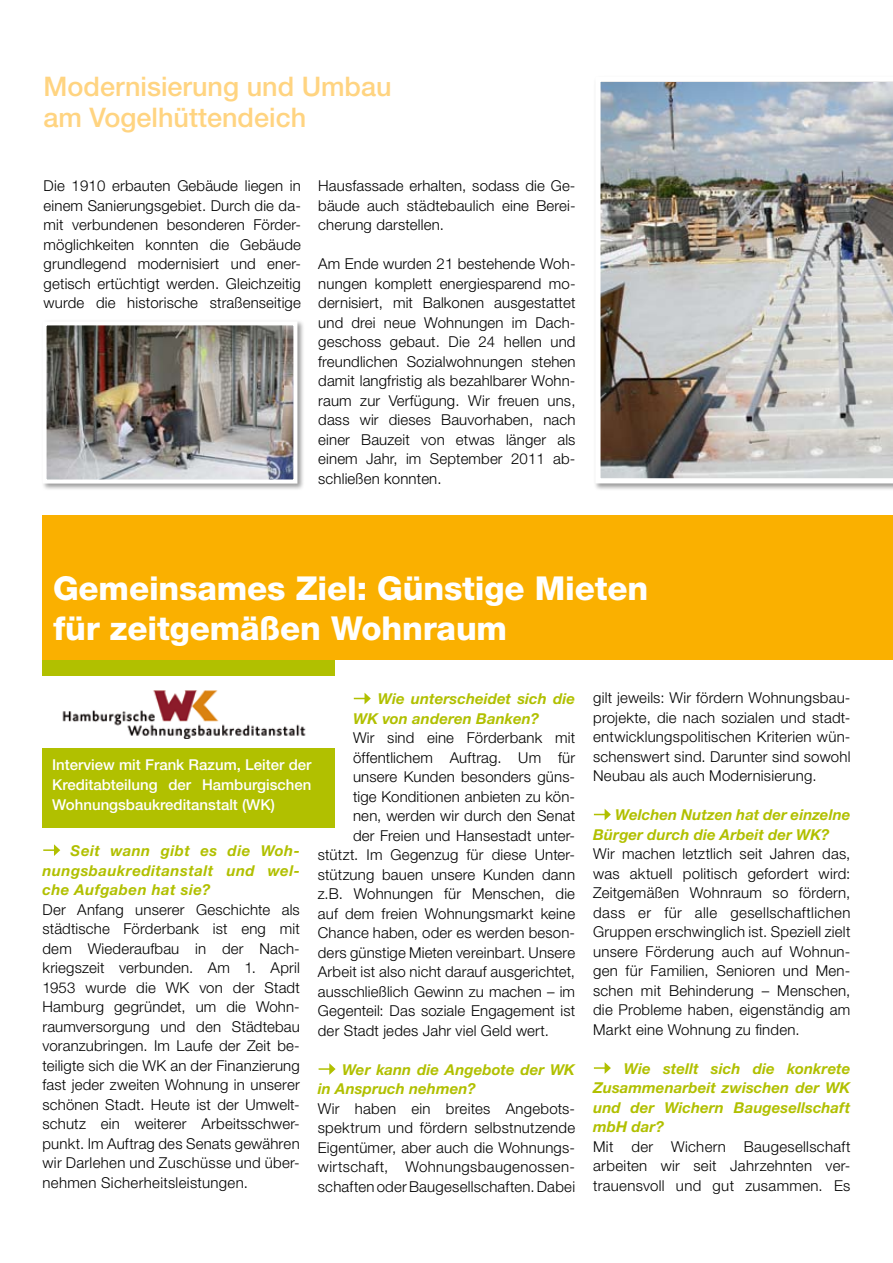
<style>
.page{position:relative;width:893px;height:1263px;background:#fff}
.page>*{position:absolute;margin:0;border:0;box-sizing:border-box;transform-origin:0 0}
.t1{font:800 33px/39.6px "Helvetica Neue LT Pro";letter-spacing:-.005em;color:#fff}
.t2{font:500 27px/31.5px "Helvetica Neue LT Pro";color:#ffd481}
.t3{font:300 15px/19.5px "Helvetica Neue LT Pro";letter-spacing:.015em;color:#000;text-align:justify}
.t4{font:italic 700 15px/19.5px "Helvetica Neue LT Pro";letter-spacing:.01em;color:#b1c000}
.t5{font:500 15px/19.5px "Helvetica Neue LT Pro";color:#fff;text-align:justify}
</style>
<div class="page">
<div style="left:41px;top:320px;width:264px;height:171px;background:#000;opacity:.4"></div>
<img style="left:48px;top:326px;width:244px;height:153px">
<div style="left:43px;top:321px;width:254px;height:163px;border:4px solid #fff"></div>
<div style="left:594px;top:75px;width:299px;height:416px;background:#000;opacity:.4"></div>
<img style="left:595px;top:77px;width:298px;height:406px">
<div style="left:43px;top:659px;width:292px;height:169px;background:#b1c000"></div>
<div style="left:32px;top:676px;width:308px;height:71px;background:#fff"></div>
<img style="left:62px;top:691px;width:244px;height:47px">
<div style="left:43px;top:516px;width:850px;height:144px;background:#fab000"></div>
<svg style="left:43px;top:844px;width:17px;height:12px"></svg>
<svg style="left:354px;top:693px;width:17px;height:11px"></svg>
<svg style="left:319px;top:1063px;width:17px;height:12px"></svg>
<svg style="left:594px;top:809px;width:17px;height:11px"></svg>
<svg style="left:594px;top:1062px;width:17px;height:12px"></svg>
<h2 class="t2" style="left:44px;top:70px;width:350px">Modernisierung und Umbau am Vogelhüttendeich</h2>
<p class="t3" style="left:44px;top:176px;width:259px">Die 1910 erbauten Gebäude liegen in einem Sanierungsgebiet. Durch die da&shy;mit verbundenen besonderen Förder&shy;möglichkeiten konnten die Gebäude grundlegend modernisiert und ener&shy;getisch ertüchtigt werden. Gleichzeitig wurde die historische straßenseitige</p>
<p class="t3" style="left:318px;top:176px;width:259px">Hausfassade erhalten, sodass die Ge&shy;bäude auch städtebaulich eine Berei&shy;cherung darstellen.</p>
<p class="t3" style="left:318px;top:254px;width:259px">Am Ende wurden 21 bestehende Woh&shy;nungen komplett energiesparend mo&shy;dernisiert, mit Balkonen ausgestattet und drei neue Wohnungen im Dach&shy;geschoss gebaut. Die 24 hellen und freundlichen Sozialwohnungen stehen damit langfristig als bezahlbarer Wohn&shy;raum zur Verfügung. Wir freuen uns, dass wir dieses Bauvorhaben, nach einer Bauzeit von etwas länger als einem Jahr, im September 2011 ab&shy;schließen konnten.</p>
<h1 class="t1" style="left:53px;top:568px;width:596px">Gemeinsames Ziel: Günstige Mieten für zeitgemäßen Wohnraum</h1>
<p class="t4" style="left:353px;top:689px;width:224px;text-indent:25px">Wie unterscheidet sich die<br>WK von anderen Banken?</p>
<p class="t3" style="left:353px;top:728px;width:224px">Wir sind eine Förderbank mit</p>
<p class="t3" style="left:353px;top:747px;width:224px">öffentlichem Auftrag. Um für</p>
<p class="t3" style="left:353px;top:767px;width:224px">unsere Kunden besonders güns-</p>
<p class="t3" style="left:353px;top:786px;width:224px">tige Konditionen anbieten zu kön-</p>
<p class="t3" style="left:353px;top:806px;width:224px">nen, werden wir durch den Senat</p>
<p class="t3" style="left:353px;top:825px;width:224px">der Freien und Hansestadt unter-</p>
<p class="t3" style="left:318px;top:845px;width:259px">stützt. Im Gegenzug für diese Unter-</p>
<p class="t3" style="left:318px;top:864px;width:259px">stützung bauen unsere Kunden dann</p>
<p class="t3" style="left:318px;top:884px;width:259px">z.B. Wohnungen für Menschen, die</p>
<p class="t3" style="left:318px;top:903px;width:259px">auf dem freien Wohnungsmarkt keine</p>
<p class="t3" style="left:318px;top:923px;width:259px">Chance haben, oder es werden beson-</p>
<p class="t3" style="left:318px;top:942px;width:259px">ders günstige Mieten vereinbart. Unsere</p>
<p class="t3" style="left:318px;top:962px;width:259px">Arbeit ist also nicht darauf ausgerichtet,</p>
<p class="t3" style="left:318px;top:981px;width:259px">ausschließlich Gewinn zu machen – im</p>
<p class="t3" style="left:318px;top:1001px;width:259px">Gegenteil: Das soziale Engagement ist</p>
<p class="t3" style="left:318px;top:1020px;width:233px">der Stadt jedes Jahr viel Geld wert.</p>
<p class="t4" style="left:318px;top:1059px;width:259px;text-indent:24px">Wer kann die Angebote der WK in Anspruch nehmen?</p>
<p class="t3" style="left:318px;top:1098px;width:259px;text-align:left">Wir haben ein breites Angebots&shy;spektrum und fördern selbstnutzende Eigentümer, aber auch die Wohnungs&shy;wirtschaft, Wohnungsbaugenossen&shy;schaften oder Baugesellschaften. Dabei</p>
<p class="t5" style="left:52px;top:755px;width:261px">Interview mit Frank Razum, Leiter der Kreditabteilung der Hamburgischen Wohnungsbaukreditanstalt (WK)</p>
<p class="t4" style="left:43px;top:840px;width:259px;text-align:justify;text-indent:28px">Seit wann gibt es die Woh&shy;nungsbaukreditanstalt und wel&shy;che Aufgaben hat sie?</p>
<p class="t3" style="left:43px;top:899px;width:259px">Der Anfang unserer Geschichte als städtische Förderbank ist eng mit dem Wiederaufbau in der Nach&shy;kriegszeit verbunden. Am 1. April 1953 wurde die WK von der Stadt Hamburg gegründet, um die Wohn&shy;raumversorgung und den Städtebau voranzubringen. Im Laufe der Zeit be&shy;teiligte sich die WK an der Finanzierung fast jeder zweiten Wohnung in unserer schönen Stadt. Heute ist der Umwelt&shy;schutz ein weiterer Arbeitsschwer&shy;punkt. Im Auftrag des Senats gewähren wir Darlehen und Zuschüsse und über&shy;nehmen Sicherheitsleistungen.</p>
<p class="t3" style="left:593px;top:688px;width:259px">gilt jeweils: Wir fördern Wohnungsbau&shy;projekte, die nach sozialen und stadt&shy;entwicklungspolitischen Kriterien wün&shy;schenswert sind. Darunter sind sowohl Neubau als auch Modernisierung.</p>
<p class="t4" style="left:593px;top:805px;width:259px;text-indent:22px">Welchen Nutzen hat der einzelne<br>Bürger durch die Arbeit der WK?</p>
<p class="t3" style="left:593px;top:844px;width:259px">Wir machen letztlich seit Jahren das, was aktuell politisch gefordert wird:<br>Zeitgemäßen Wohnraum so fördern, dass er für alle gesellschaftlichen Gruppen erschwinglich ist. Speziell zielt unsere Förderung auch auf Wohnun&shy;gen für Familien, Senioren und Men&shy;schen mit Behinderung – Menschen, die Probleme haben, eigenständig am Markt eine Wohnung zu finden.</p>
<p class="t4" style="left:593px;top:1058px;width:259px;text-align:justify;text-indent:31px">Wie stellt sich die konkrete Zusammenarbeit zwischen der WK und der Wichern Baugesellschaft mbH dar?</p>
<p class="t3" style="left:593px;top:1136px;width:259px">Mit der Wichern Baugesellschaft arbeiten wir seit Jahrzehnten ver&shy;trauensvoll und gut zusammen. Es</p>
</div>
